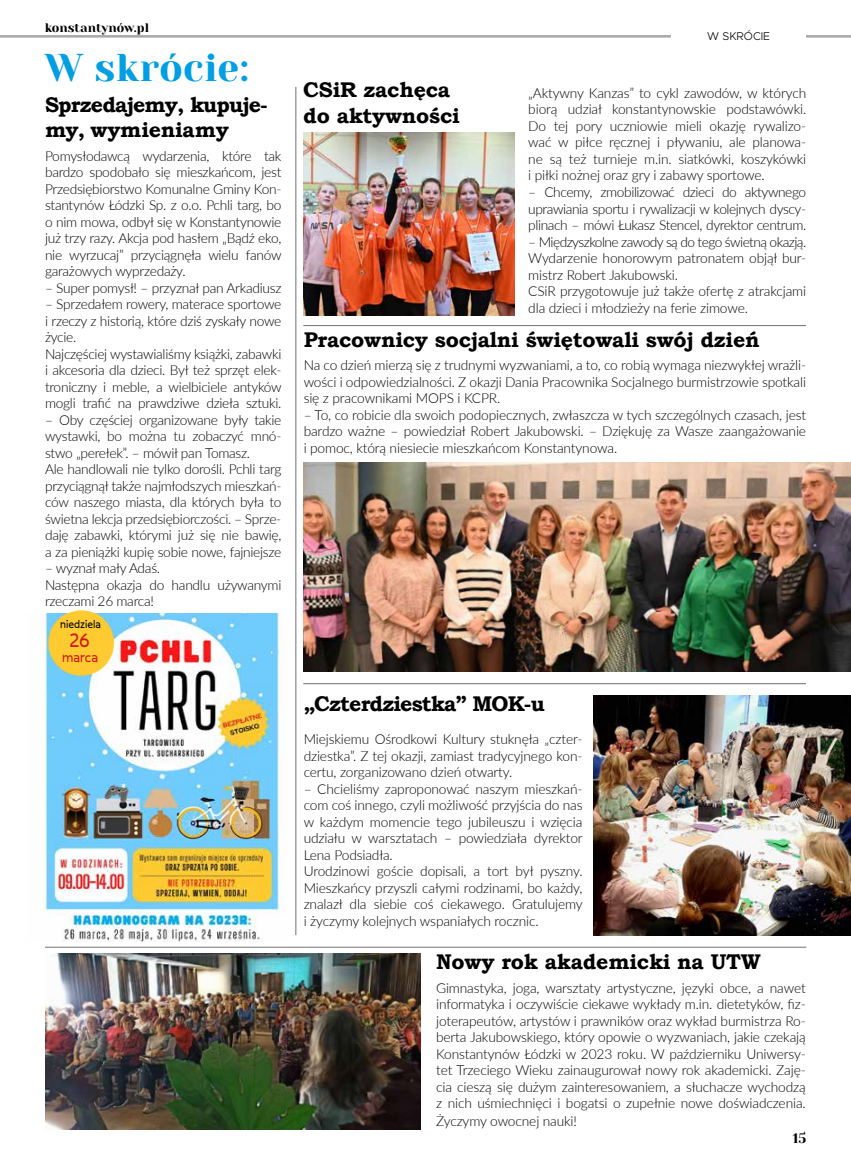
<style>
.page{position:relative;width:851px;height:1170px;background:#fff}
.page>*{position:absolute;margin:0;border:0;box-sizing:border-box;transform-origin:0 0}
.t1{font:38.75px "Yeseva One";letter-spacing:.01em;color:#009fe3}
.t2{font:700 21.25px/25.5px "Bookman Old Style";letter-spacing:-.01em;color:#000}
.t3{font:700 21.25px/25.5px "Bookman Old Style";letter-spacing:-.04em;color:#000}
.t4{font:20px "Pally";color:#cd1719}
.t5{font:300 13.75px/16.5px "Lato";letter-spacing:-.02em;color:#000;text-align:justify}
.t6{font:13.75px "Pally";color:#cd1719}
.t7{font:13.75px "Yeseva One";color:#000}
.t8{font:12.5px "Yeseva One";color:#000}
.t9{font:11.25px "Pally";color:#000}
.t10{font:300 11.25px "Metropolis";color:#000}
</style>
<div class="page">
<hr style="left:0;top:35px;width:850px;height:3px;background:#a8a8a7">
<div style="left:671px;top:31px;width:134px;height:11px;background:#fff"></div>
<hr style="left:295px;top:87px;width:1px;height:848px;background:#000">
<img style="left:303px;top:462px;width:547px;height:209px">
<hr style="left:303px;top:325px;width:502px;height:1px;background:#000">
<hr style="left:303px;top:683px;width:502px;height:1px;background:#000">
<img style="left:594px;top:695px;width:256px;height:240px">
<img style="left:303px;top:132px;width:211px;height:183px">
<hr style="left:45px;top:946px;width:761px;height:1px;background:#000">
<img style="left:45px;top:953px;width:375px;height:176px">
<img style="left:40px;top:613px;width:245px;height:328px">
<div style="left:49px;top:610px;width:65px;height:65px;background:#ffcb31;border-radius:50%"></div>
<p class="t8" style="left:45px;top:20px;width:106px">konstantynów.pl</p>
<h1 class="t1" style="left:45px;top:44px;width:206px">W skrócie:</h1>
<h2 class="t3" style="left:45px;top:91px;width:224px">Sprzedajemy, kupuje&shy;my, wymieniamy</h2>
<p class="t5" style="left:45px;top:147px;width:238px">Pomysłodawcą wydarzenia, które tak bardzo spodobało się mieszkańcom, jest Przedsiębiorstwo Komunalne Gminy Kon&shy;stantynów Łódzki Sp. z o.o. Pchli targ, bo o nim mowa, odbył się w Konstantynowie już trzy razy. Akcja pod hasłem „Bądź eko, nie wyrzucaj” przyciągnęła wielu fanów garażowych wyprzedaży.</p>
<p class="t5" style="left:45px;top:279px;width:238px">– Super pomysł! – przyznał pan Arkadiusz</p>
<p class="t5" style="left:45px;top:295px;width:238px;text-align:left">– Sprzedałem rowery, materace sportowe i rzeczy z historią, które dziś zyskały nowe życie.<br>Najczęściej wystawialiśmy książki, zabawki i akcesoria dla dzieci. Był też sprzęt elek&shy;troniczny i meble, a wielbiciele antyków mogli trafić na prawdziwe dzieła sztuki.</p>
<p class="t5" style="left:45px;top:411px;width:238px;text-align:left">– Oby częściej organizowane były takie wystawki, bo można tu zobaczyć mnó&shy;stwo „perełek”. – mówił pan Tomasz.<br>Ale handlowali nie tylko dorośli. Pchli targ przyciągnął także najmłodszych mieszkań&shy;ców naszego miasta, dla których była to świetna lekcja przedsiębiorczości. – Sprze&shy;daję zabawki, którymi już się nie bawię, a za pieniążki kupię sobie nowe, fajniejsze</p>
<p class="t5" style="left:45px;top:559px;width:238px;text-align:left">– wyznał mały Adaś.<br>Następna okazja do handlu używanymi rzeczami 26 marca!</p>
<p class="t9" style="left:60px;top:617px;width:42px">niedziela</p>
<h3 class="t4" style="left:69px;top:628px;width:22px">26</h3>
<p class="t6" style="left:62px;top:649px;width:38px">marca</p>
<p class="t10" style="left:707px;top:29px;width:64px">W SKRÓCIE</p>
<h2 class="t2" style="left:303px;top:77px;width:158px">CSiR zachęca do aktywności</h2>
<p class="t5" style="left:528px;top:84px;width:279px">„Aktywny Kanzas” to cykl zawodów, w których biorą udział konstantynowskie podstawówki.<br>Do tej pory uczniowie mieli okazję rywalizo&shy;wać w piłce ręcznej i pływaniu, ale planowa&shy;ne są też turnieje m.in. siatkówki, koszykówki i piłki nożnej oraz gry i zabawy sportowe.</p>
<p class="t5" style="left:528px;top:183px;width:279px">– Chcemy, zmobilizować dzieci do aktywnego uprawiania sportu i rywalizacji w kolejnych dyscy&shy;plinach – mówi Łukasz Stencel, dyrektor centrum.</p>
<p class="t5" style="left:528px;top:233px;width:279px;text-align:left">– Międzyszkolne zawody są do tego świetną okazją.<br>Wydarzenie honorowym patronatem objął bur&shy;mistrz Robert Jakubowski.<br>CSiR przygotowuje już także ofertę z atrakcjami dla dzieci i młodzieży na ferie zimowe.</p>
<h2 class="t2" style="left:303px;top:326px;width:457px">Pracownicy socjalni świętowali swój dzień</h2>
<p class="t5" style="left:303px;top:356px;width:504px">Na co dzień mierzą się z trudnymi wyzwaniami, a to, co robią wymaga niezwykłej wrażli&shy;wości i odpowiedzialności. Z okazji Dania Pracownika Socjalnego burmistrzowie spotkali się z pracownikami MOPS i KCPR.</p>
<p class="t5" style="left:303px;top:406px;width:504px">– To, co robicie dla swoich podopiecznych, zwłaszcza w tych szczególnych czasach, jest bardzo ważne – powiedział Robert Jakubowski. – Dziękuję za Wasze zaangażowanie i pomoc, którą niesiecie mieszkańcom Konstantynowa.</p>
<h2 class="t3" style="left:303px;top:690px;width:242px">„Czterdziestka” MOK-u</h2>
<p class="t5" style="left:303px;top:730px;width:280px">Miejskiemu Ośrodkowi Kultury stuknęła „czter&shy;dziestka”. Z tej okazji, zamiast tradycyjnego kon&shy;certu, zorganizowano dzień otwarty.</p>
<p class="t5" style="left:303px;top:779px;width:280px;text-align:left">– Chcieliśmy zaproponować naszym mieszkań&shy;com coś innego, czyli możliwość przyjścia do nas w każdym momencie tego jubileuszu i wzięcia udziału w warsztatach – powiedziała dyrektor Lena Podsiadła.<br>Urodzinowi goście dopisali, a tort był pyszny.<br>Mieszkańcy przyszli całymi rodzinami, bo każdy, znalazł dla siebie coś ciekawego. Gratulujemy i życzymy kolejnych wspaniałych rocznic.</p>
<h2 class="t2" style="left:436px;top:948px;width:326px">Nowy rok akademicki na UTW</h2>
<p class="t5" style="left:436px;top:978px;width:371px">Gimnastyka, joga, warsztaty artystyczne, języki obce, a nawet informatyka i oczywiście ciekawe wykłady m.in. dietetyków, fiz&shy;joterapeutów, artystów i prawników oraz wykład burmistrza Ro&shy;berta Jakubowskiego, który opowie o wyzwaniach, jakie czekają Konstantynów Łódzki w 2023 roku. W październiku Uniwersy&shy;tet Trzeciego Wieku zainaugurował nowy rok akademicki. Zaję&shy;cia cieszą się dużym zainteresowaniem, a słuchacze wychodzą z nich uśmiechnięci i bogatsi o zupełnie nowe doświadczenia.</p>
<p class="t5" style="left:436px;top:1112px;width:142px">Życzymy owocnej nauki!</p>
<p class="t7" style="left:792px;top:1129px;width:15px">15</p>
</div>
